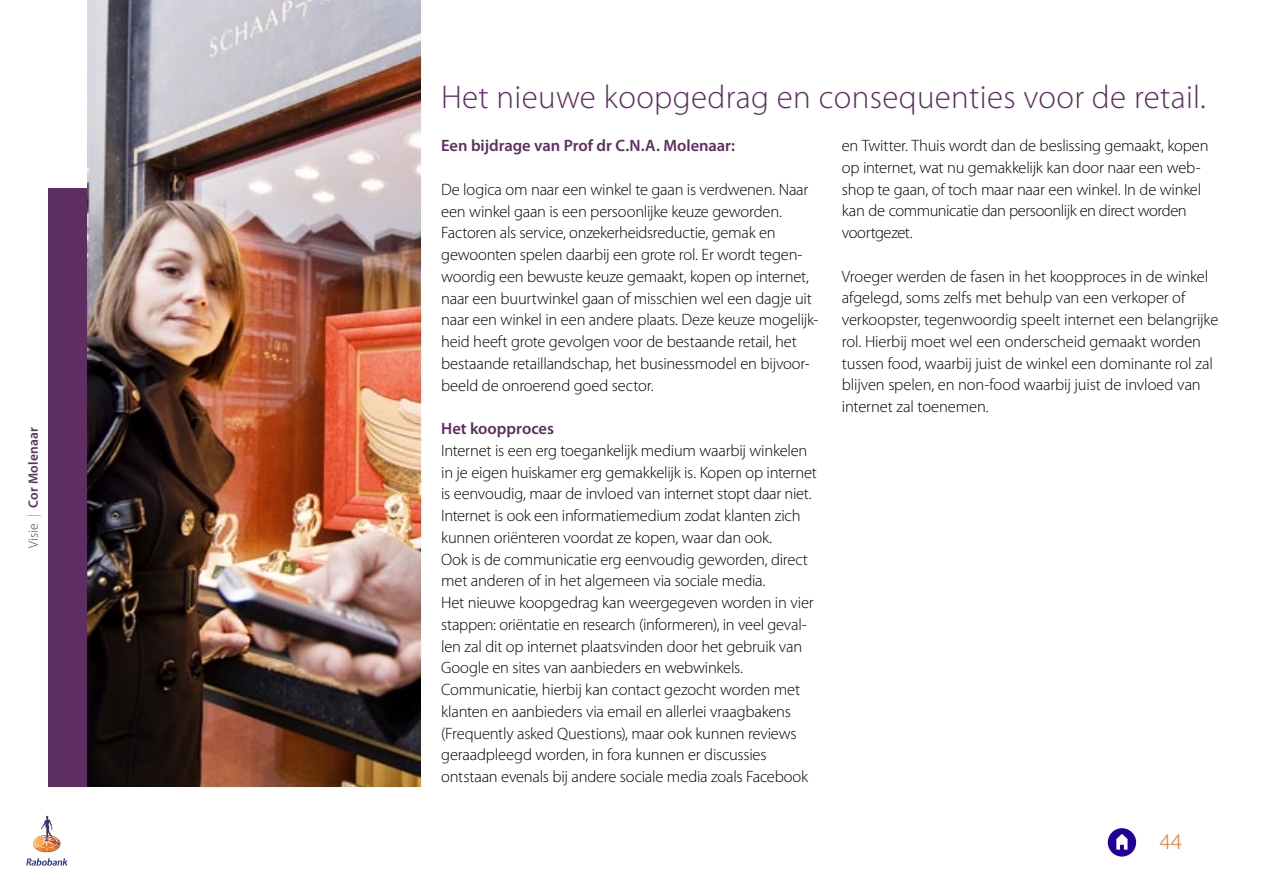
<style>
.page{position:relative;width:1263px;height:893px;background:#fff}
.page>*{position:absolute;margin:0;border:0;box-sizing:border-box;transform-origin:0 0}
.t1{font:300 33px "Myriad Pro";letter-spacing:.01em;color:#5e2d61}
.t2{font:300 22.5px "Myriad Pro";color:#f36a24}
.t3{font:300 16.5px/21.8px "Myriad Pro";letter-spacing:-.015em;color:#000}
.t4{font:600 16.5px "Myriad Pro";color:#5e2d61}
.t5{font:600 13.5px "Myriad Pro";letter-spacing:.01em;color:#5e2d61}
.s1{font-weight:300}
.s2{font-weight:300;color:#f60}
</style>
<div class="page">
<div style="left:44px;top:188px;width:44px;height:599px;background:#5e2d61"></div>
<div style="left:0;top:0;width:48px;height:893px;background:#fff"></div>
<svg style="left:26px;top:858px;width:42px;height:8px"></svg>
<svg style="left:33px;top:815px;width:28px;height:37px"></svg>
<img style="left:88px;top:0;width:333px;height:787px">
<div style="left:1108px;top:828px;width:28px;height:28px;background:#23009b;border-radius:50%"></div>
<svg style="left:1116px;top:834px;width:11px;height:16px"></svg>
<p class="t5" style="left:25px;top:547px;width:121px;rotate:-90deg"><span class="s1">Visie</span> <span class="s2">|</span> Cor Molenaar</p>
<h1 class="t1" style="left:441px;top:77px;width:766px">Het nieuwe koopgedrag en consequenties voor de retail.</h1>
<p class="t4" style="left:441px;top:135px;width:295px">Een bijdrage van Prof dr C.N.A. Molenaar:</p>
<p class="t3" style="left:441px;top:178px;width:379px">De logica om naar een winkel te gaan is verdwenen. Naar een winkel gaan is een persoonlijke keuze geworden.<br>Factoren als service, onzekerheidsreductie, gemak en gewoonten spelen daarbij een grote rol. Er wordt tegen&shy;woordig een bewuste keuze gemaakt, kopen op internet, naar een buurtwinkel gaan of misschien wel een dagje uit naar een winkel in een andere plaats. Deze keuze mogelijk&shy;heid heeft grote gevolgen voor de bestaande retail, het bestaande retaillandschap, het businessmodel en bijvoor&shy;beeld de onroerend goed sector.</p>
<p class="t4" style="left:441px;top:418px;width:114px">Het koopproces</p>
<p class="t3" style="left:441px;top:439px;width:377px">Internet is een erg toegankelijk medium waarbij winkelen in je eigen huiskamer erg gemakkelijk is. Kopen op internet is eenvoudig, maar de invloed van internet stopt daar niet.<br>Internet is ook een informatiemedium zodat klanten zich kunnen oriënteren voordat ze kopen, waar dan ook.<br>Ook is de communicatie erg eenvoudig geworden, direct met anderen of in het algemeen via sociale media.<br>Het nieuwe koopgedrag kan weergegeven worden in vier stappen: oriëntatie en research (informeren), in veel geval&shy;len zal dit op internet plaatsvinden door het gebruik van Google en sites van aanbieders en webwinkels.<br>Communicatie, hierbij kan contact gezocht worden met klanten en aanbieders via email en allerlei vraagbakens (Frequently asked Questions), maar ook kunnen reviews geraadpleegd worden, in fora kunnen er discussies ontstaan evenals bij andere sociale media zoals Facebook</p>
<p class="t3" style="left:842px;top:135px;width:368px">en Twitter. Thuis wordt dan de beslissing gemaakt, kopen op internet, wat nu gemakkelijk kan door naar een web&shy;shop te gaan, of toch maar naar een winkel. In de winkel kan de communicatie dan persoonlijk en direct worden voortgezet.</p>
<p class="t3" style="left:842px;top:265px;width:378px">Vroeger werden de fasen in het koopproces in de winkel afgelegd, soms zelfs met behulp van een verkoper of verkoopster, tegenwoordig speelt internet een belangrijke rol. Hierbij moet wel een onderscheid gemaakt worden tussen food, waarbij juist de winkel een dominante rol zal blijven spelen, en non-food waarbij juist de invloed van internet zal toenemen.</p>
<h2 class="t2" style="left:1160px;top:827px;width:23px">44</h2>
</div>
